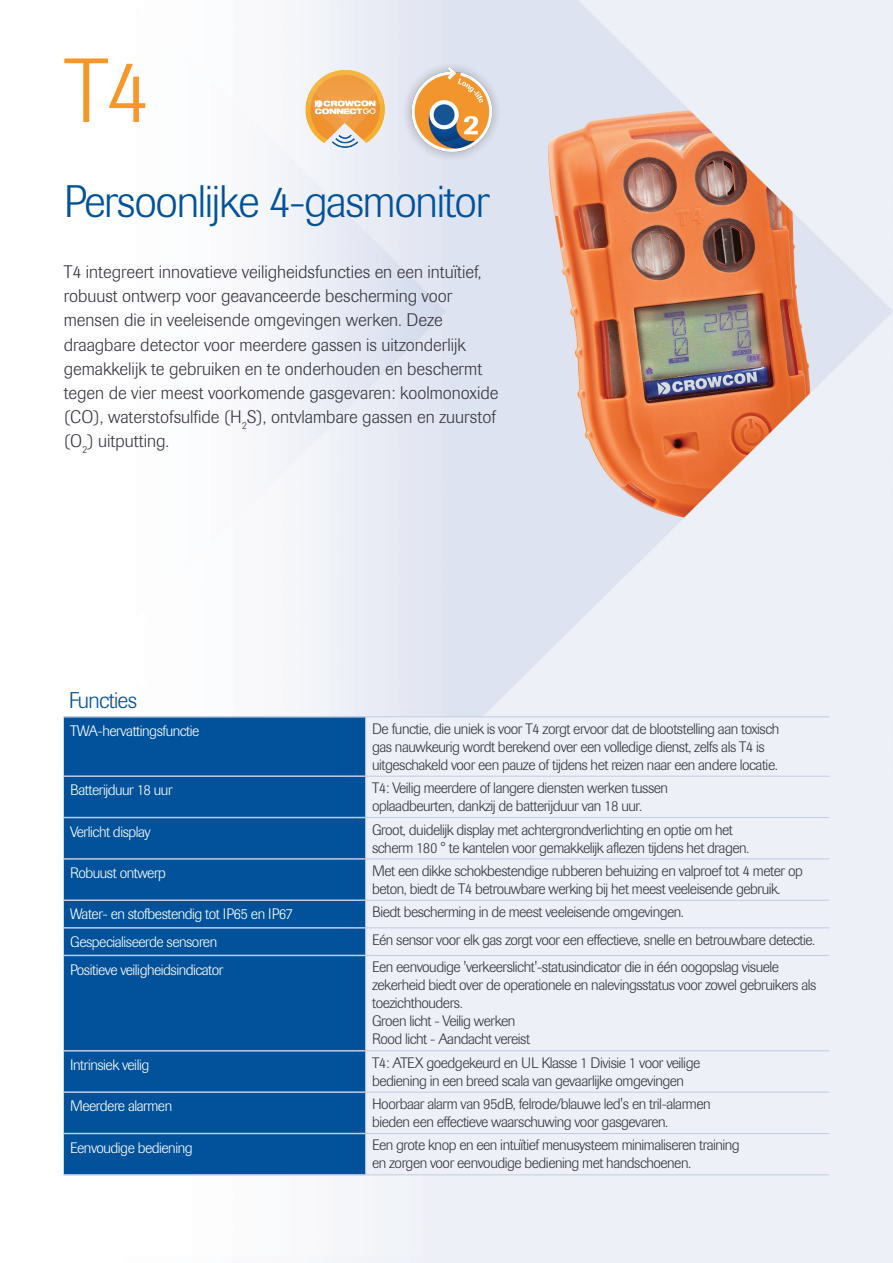
<style>
.page{position:relative;width:893px;height:1263px;background:#fff}
.page>*{position:absolute;margin:0;border:0;box-sizing:border-box;transform-origin:0 0}
.Main_Title_-_Orange{font:300 90px "Imago";color:#f79727}
.Sub_Title_-_Blue{font:300 45px "Imago";letter-spacing:-.03em;color:#01529a}
.Header-_Blue{font:300 22.5px "Imago";letter-spacing:-.03em;color:#01529a}
.Body_Text_-_Dark{font:300 18px/24px "Imago";color:#36363d}
.Table_Text_-_Dark{font:300 15px/18px "Imago";letter-spacing:-.03em;color:#36363d}
.Table_Text_-_White{font:300 15px "Imago";letter-spacing:-.03em;color:#fff}
</style>
<div class="page">
<img style="left:63px;top:0;width:830px;height:1263px">
<div style="left:64px;top:718px;width:301px;height:456px;background:#01529a"></div>
<div style="left:366px;top:717px;width:463px;height:457px;background:#edf0f7"></div>
<hr style="left:64px;top:775px;width:301px;height:2px;background:#c3cbe4">
<hr style="left:64px;top:817px;width:301px;height:1px;background:#c3cbe4">
<hr style="left:64px;top:858px;width:301px;height:2px;background:#c3cbe4">
<hr style="left:64px;top:899px;width:301px;height:2px;background:#c3cbe4">
<hr style="left:64px;top:927px;width:301px;height:1px;background:#c3cbe4">
<hr style="left:64px;top:955px;width:301px;height:1px;background:#c3cbe4">
<hr style="left:64px;top:1050px;width:301px;height:1px;background:#c3cbe4">
<hr style="left:64px;top:1091px;width:301px;height:2px;background:#c3cbe4">
<hr style="left:64px;top:1133px;width:301px;height:1px;background:#c3cbe4">
<hr style="left:64px;top:1174px;width:301px;height:1px;background:#c3cbe4">
<hr style="left:64px;top:716px;width:301px;height:2px;background:#c3cbe4">
<hr style="left:365px;top:716px;width:464px;height:1px;background:#c3cbe4">
<hr style="left:365px;top:717px;width:1px;height:59px;background:#c3cbe4">
<hr style="left:365px;top:776px;width:464px;height:1px;background:#c3cbe4">
<hr style="left:365px;top:776px;width:1px;height:41px;background:#c3cbe4">
<hr style="left:365px;top:817px;width:464px;height:1px;background:#c3cbe4">
<hr style="left:365px;top:818px;width:1px;height:40px;background:#c3cbe4">
<hr style="left:365px;top:858px;width:464px;height:1px;background:#c3cbe4">
<hr style="left:365px;top:859px;width:1px;height:41px;background:#c3cbe4">
<hr style="left:365px;top:900px;width:464px;height:1px;background:#c3cbe4">
<hr style="left:365px;top:927px;width:464px;height:1px;background:#c3cbe4">
<svg style="left:365px;top:901px;width:1px;height:54px"></svg>
<hr style="left:365px;top:955px;width:464px;height:1px;background:#c3cbe4">
<hr style="left:365px;top:956px;width:1px;height:94px;background:#c3cbe4">
<hr style="left:365px;top:1050px;width:464px;height:1px;background:#c3cbe4">
<hr style="left:365px;top:1051px;width:1px;height:41px;background:#c3cbe4">
<hr style="left:365px;top:1092px;width:464px;height:1px;background:#c3cbe4">
<hr style="left:365px;top:1092px;width:1px;height:41px;background:#c3cbe4">
<hr style="left:365px;top:1133px;width:464px;height:1px;background:#c3cbe4">
<hr style="left:365px;top:1134px;width:1px;height:40px;background:#c3cbe4">
<hr style="left:365px;top:1174px;width:464px;height:1px;background:#c3cbe4">
<img style="left:401px;top:60px;width:102px;height:102px">
<img style="left:294px;top:58px;width:102px;height:102px">
<p class="Main_Title_-_Orange" style="left:65px;top:41px;width:87px">T4</p>
<p class="Sub_Title_-_Blue" style="left:64px;top:176px;width:428px">Persoonlijke 4-gasmonitor</p>
<p class="Body_Text_-_Dark" style="left:64px;top:261px;width:436px">T4 integreert innovatieve veiligheidsfuncties en een intuïtief, robuust ontwerp voor geavanceerde bescherming voor mensen die in veeleisende omgevingen werken. Deze draagbare detector voor meerdere gassen is uitzonderlijk gemakkelijk te gebruiken en te onderhouden en beschermt tegen de vier meest voorkomende gasgevaren: koolmonoxide (CO), waterstofsulfide (H<sub>2</sub>S), ontvlambare gassen en zuurstof (O<sub>2</sub>) uitputting.</p>
<p class="Header-_Blue" style="left:69px;top:688px;width:70px">Functies</p>
<p class="Table_Text_-_White" style="left:70px;top:722px;width:131px">TWA-hervattingsfunctie</p>
<p class="Table_Text_-_Dark" style="left:372px;top:720px;width:409px">De functie, die uniek is voor T4 zorgt ervoor dat de blootstelling aan toxisch gas nauwkeurig wordt berekend over een volledige dienst, zelfs als T4 is uitgeschakeld voor een pauze of tijdens het reizen naar een andere locatie.</p>
<p class="Table_Text_-_White" style="left:70px;top:782px;width:104px">Batterijduur 18 uur</p>
<p class="Table_Text_-_Dark" style="left:372px;top:779px;width:298px">T4: Veilig meerdere of langere diensten werken tussen oplaadbeurten, dankzij de batterijduur van 18 uur.</p>
<p class="Table_Text_-_White" style="left:70px;top:823px;width:82px">Verlicht display</p>
<p class="Table_Text_-_Dark" style="left:372px;top:820px;width:379px">Groot, duidelijk display met achtergrondverlichting en optie om het scherm 180 ° te kantelen voor gemakkelijk aflezen tijdens het dragen.</p>
<p class="Table_Text_-_White" style="left:70px;top:864px;width:97px">Robuust ontwerp</p>
<p class="Table_Text_-_Dark" style="left:372px;top:862px;width:432px">Met een dikke schokbestendige rubberen behuizing en valproef tot 4 meter op beton, biedt de T4 betrouwbare werking bij het meest veeleisende gebruik.</p>
<p class="Table_Text_-_White" style="left:70px;top:906px;width:224px">Water- en stofbestendig tot IP65 en IP67</p>
<p class="Table_Text_-_Dark" style="left:372px;top:903px;width:313px">Biedt bescherming in de meest veeleisende omgevingen.</p>
<p class="Table_Text_-_White" style="left:70px;top:933px;width:149px">Gespecialiseerde sensoren</p>
<p class="Table_Text_-_Dark" style="left:372px;top:931px;width:445px">Eén sensor voor elk gas zorgt voor een effectieve, snelle en betrouwbare detectie.</p>
<p class="Table_Text_-_White" style="left:70px;top:961px;width:155px">Positieve veiligheidsindicator</p>
<p class="Table_Text_-_Dark" style="left:372px;top:958px;width:446px">Een eenvoudige 'verkeerslicht'-statusindicator die in één oogopslag visuele zekerheid biedt over de operationele en nalevingsstatus voor zowel gebruikers als toezichthouders.<br>Groen licht - Veilig werken<br>Rood licht - Aandacht vereist</p>
<p class="Table_Text_-_White" style="left:70px;top:1056px;width:81px">Intrinsiek veilig</p>
<p class="Table_Text_-_Dark" style="left:372px;top:1054px;width:330px">T4: ATEX goedgekeurd en UL Klasse 1 Divisie 1 voor veilige bediening in een breed scala van gevaarlijke omgevingen</p>
<p class="Table_Text_-_White" style="left:70px;top:1098px;width:104px">Meerdere alarmen</p>
<p class="Table_Text_-_Dark" style="left:372px;top:1095px;width:340px">Hoorbaar alarm van 95dB, felrode/blauwe led's en tril-alarmen bieden een effectieve waarschuwing voor gasgevaren.</p>
<p class="Table_Text_-_White" style="left:70px;top:1139px;width:124px">Eenvoudige bediening</p>
<p class="Table_Text_-_Dark" style="left:372px;top:1136px;width:369px">Een grote knop en een intuïtief menusysteem minimaliseren training en zorgen voor eenvoudige bediening met handschoenen.</p>
</div>
